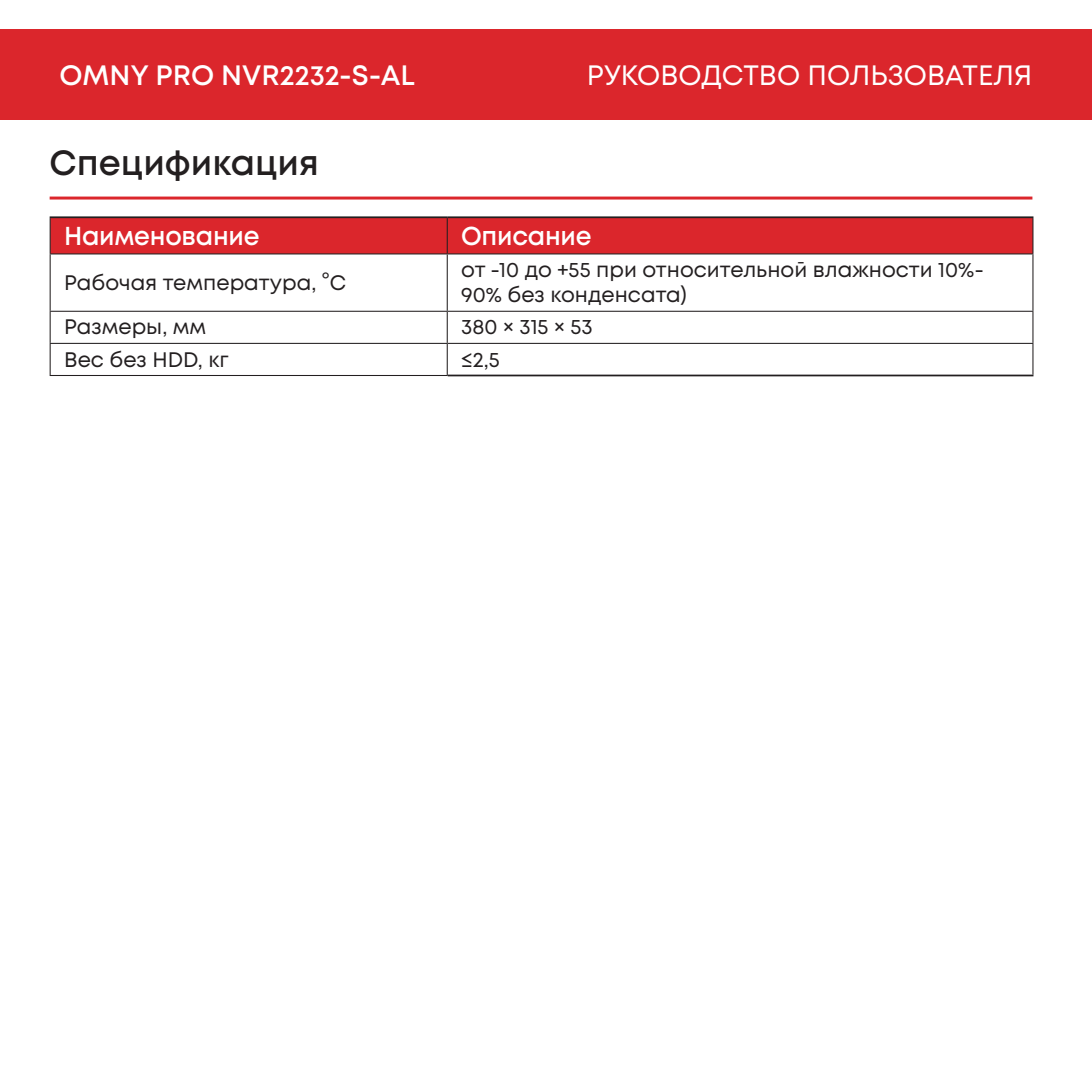
<style>
.page{position:relative;width:1092px;height:1092px;background:#fff}
.page>*{position:absolute;margin:0;border:0;box-sizing:border-box;transform-origin:0 0}
.t1{font:600 35px "Mont";color:#231f20}
.t2{font:28px "Mont";color:#fff}
.t3{font:600 28px "Mont";color:#fff}
.t4{font:600 25.9px "Mont";letter-spacing:-.01em;color:#fff}
.t5{font:21px/25.2px "Mont";color:#231f20}
</style>
<div class="page">
<div style="left:0;top:30px;width:1091px;height:90px;background:#db262c"></div>
<div style="left:51px;top:218px;width:981px;height:35px;background:#db262c"></div>
<hr style="left:50px;top:218px;width:1px;height:35px;background:#231f20">
<hr style="left:50px;top:216px;width:397px;height:2px;background:#231f20">
<hr style="left:447px;top:216px;width:586px;height:2px;background:#231f20">
<hr style="left:446px;top:218px;width:2px;height:35px;background:#231f20">
<hr style="left:1032px;top:218px;width:1px;height:35px;background:#231f20">
<hr style="left:50px;top:253px;width:397px;height:1px;background:#231f20">
<hr style="left:50px;top:310px;width:397px;height:2px;background:#231f20">
<hr style="left:50px;top:343px;width:397px;height:1px;background:#231f20">
<hr style="left:50px;top:375px;width:398px;height:1px;background:#231f20">
<hr style="left:446px;top:254px;width:2px;height:57px;background:#231f20">
<hr style="left:446px;top:312px;width:2px;height:31px;background:#231f20">
<hr style="left:446px;top:344px;width:2px;height:31px;background:#231f20">
<hr style="left:447px;top:253px;width:586px;height:1px;background:#231f20">
<hr style="left:447px;top:310px;width:586px;height:2px;background:#231f20">
<hr style="left:447px;top:343px;width:586px;height:1px;background:#231f20">
<hr style="left:1032px;top:254px;width:1px;height:57px;background:#231f20">
<hr style="left:1032px;top:312px;width:1px;height:31px;background:#231f20">
<hr style="left:1032px;top:344px;width:1px;height:30px;background:#231f20">
<hr style="left:50px;top:254px;width:1px;height:57px;background:#231f20">
<hr style="left:50px;top:312px;width:1px;height:31px;background:#231f20">
<hr style="left:50px;top:344px;width:1px;height:31px;background:#231f20">
<hr style="left:448px;top:374px;width:585px;height:2px;background:#231f20">
<hr style="left:50px;top:196px;width:982px;height:3px;background:#db262c">
<p class="t3" style="left:60px;top:57px;width:357px">OMNY PRO NVR2232-S-AL</p>
<p class="t2" style="left:587px;top:57px;width:447px">РУКОВОДСТВО ПОЛЬЗОВАТЕЛЯ</p>
<p class="t1" style="left:50px;top:140px;width:271px">Спецификация</p>
<p class="t4" style="left:64px;top:219px;width:197px">Наименование</p>
<p class="t4" style="left:461px;top:219px;width:132px">Описание</p>
<p class="t5" style="left:64px;top:270px;width:283px">Рабочая температура, °C</p>
<p class="t5" style="left:461px;top:257px;width:524px">от -10 до +55 при относительной влажности 10%-<br>90% без конденсата)</p>
<p class="t5" style="left:64px;top:314px;width:144px">Размеры, мм</p>
<p class="t5" style="left:461px;top:314px;width:133px">380 × 315 × 53</p>
<p class="t5" style="left:64px;top:347px;width:166px">Вес без HDD, кг</p>
<p class="t5" style="left:461px;top:347px;width:40px">≤2,5</p>
</div>
